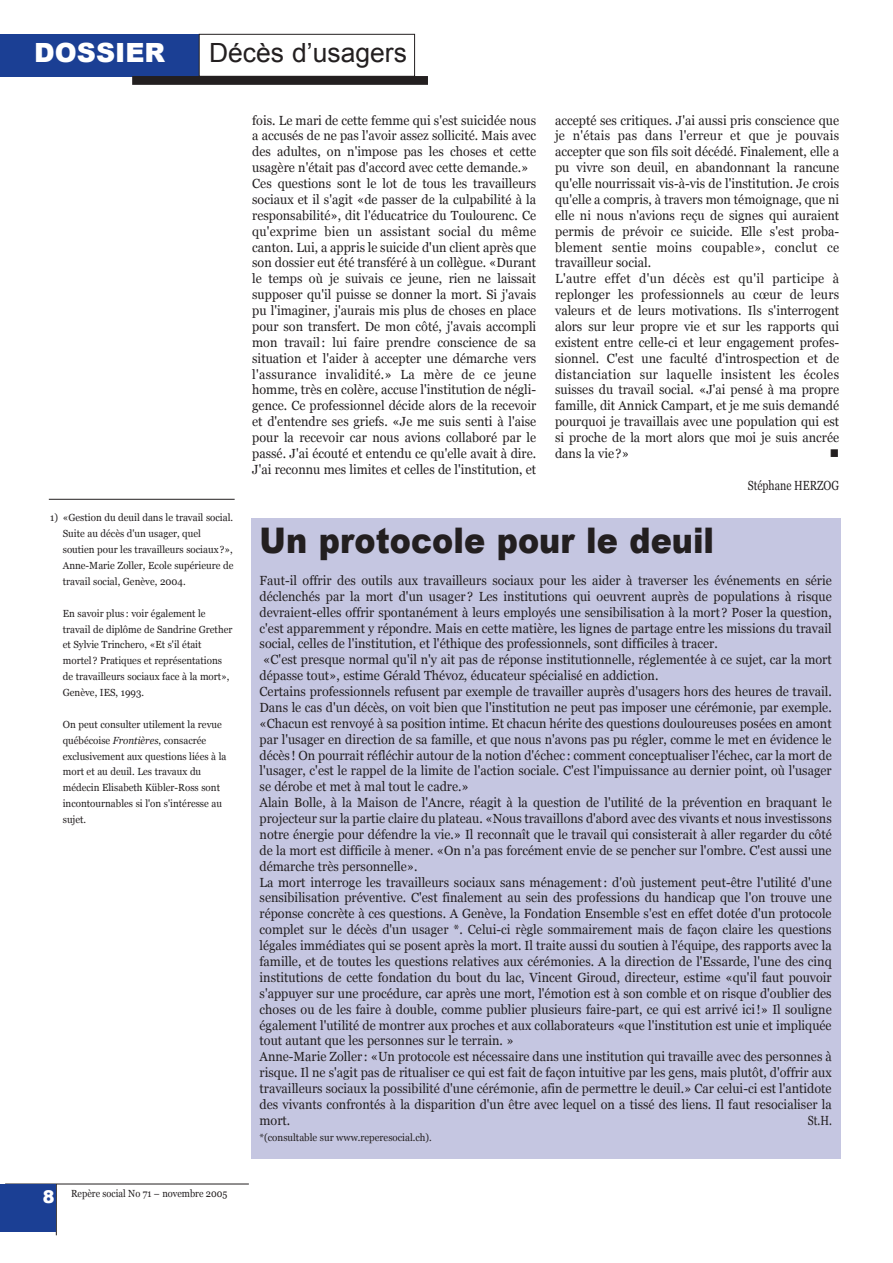
<style>
.page{position:relative;width:893px;height:1263px;background:#fff}
.page>*{position:absolute;margin:0;border:0;box-sizing:border-box;transform-origin:0 0}
.t1{font:900 35.25px "Arial";color:#231f20;scale:.9 1}
.t2{font:26.4px "Arial";color:#231f20}
.t3{font:900 26.4px "Arial";color:#fff}
.t4{font:13.2px/15.9px "Georgia";color:#231f20;scale:.95 1}
.t5{font:13.2px "Georgia";color:#231f20;scale:.8 1}
.t6{font:10.35px/15.9px "Georgia";color:#231f20;scale:.95 1}
.t7{font:10.35px "Georgia";color:#231f20;scale:.9 1}
.s1{font-style:italic}
.s2{font-family:"Arial";font-weight:900;font-size:17.7px;color:#fff}
</style>
<div class="page">
<hr style="left:5px;top:1184px;width:244px;height:1px;background:#231f20">
<hr style="left:56px;top:1184px;width:1px;height:51px;background:#231f20">
<div style="left:0;top:1184px;width:56px;height:48px;background:#1b3f94"></div>
<div style="left:1px;top:34px;width:198px;height:42px;background:#1b3f94"></div>
<div style="left:132px;top:76px;width:296px;height:9px;background:#231f20"></div>
<div style="left:199px;top:34px;width:216px;height:43px;border:1px solid #231f20"></div>
<div style="left:251px;top:518px;width:590px;height:641px;background:#c5c6e1"></div>
<hr style="left:49px;top:499px;width:186px;height:1px;background:#231f20">
<h2 class="t3" style="left:34px;top:33px;width:132px">DOSSIER</h2>
<h2 class="t2" style="left:209px;top:38px;width:199px">Décès d’usagers</h2>
<p class="t6" style="left:63px;top:510px;width:181px;text-indent:-13px">1) «Gestion du deuil dans le travail social.<br>Suite au décès d'un usager, quel soutien pour les travailleurs sociaux ?», Anne-Marie Zoller, Ecole supérieure de travail social, Genève, 2004.</p>
<p class="t6" style="left:63px;top:605px;width:180px">En savoir plus : voir également le travail de diplôme de Sandrine Grether et Sylvie Trinchero, «Et s'il était mortel ? Pratiques et représentations de travailleurs sociaux face à la mort», Genève, IES, 1993.</p>
<p class="t6" style="left:63px;top:716px;width:174px">On peut consulter utilement la revue québécoise <span class="s1">Frontières</span>, consacrée exclusivement aux questions liées à la mort et au deuil. Les travaux du médecin Elisabeth Kübler-Ross sont incontournables si l'on s'intéresse au sujet.</p>
<p class="t7" style="left:43px;top:1188px;width:206px"><span class="s2">8</span> Repère social No 71 – novembre 2005</p>
<p class="t4" style="left:252px;top:112px;width:300px">fois. Le mari de cette femme qui s'est suicidée nous a accusés de ne pas l'avoir assez sollicité. Mais avec des adultes, on n'impose pas les choses et cette usagère n'était pas d'accord avec cette demande.» Ces questions sont le lot de tous les travailleurs sociaux et il s'agit «de passer de la culpabilité à la responsabilité», dit l'éducatrice du Toulourenc. Ce qu'exprime bien un assistant social du même canton. Lui, a appris le suicide d'un client après que son dossier eut été transféré à un collègue. «Durant le temps où je suivais ce jeune, rien ne laissait supposer qu'il puisse se donner la mort. Si j'avais pu l'imaginer, j'aurais mis plus de choses en place pour son transfert. De mon côté, j'avais accompli mon travail : lui faire prendre conscience de sa situation et l'aider à accepter une démarche vers l'assurance invalidité.» La mère de ce jeune homme, très en colère, accuse l'institution de négli&shy;gence. Ce professionnel décide alors de la recevoir et d'entendre ses griefs. «Je me suis senti à l'aise pour la recevoir car nous avions collaboré par le passé. J'ai écouté et entendu ce qu'elle avait à dire.<br>J'ai reconnu mes limites et celles de l'institution, et</p>
<p class="t4" style="left:555px;top:112px;width:301px">accepté ses critiques. J'ai aussi pris conscience que je n'étais pas dans l'erreur et que je pouvais accepter que son fils soit décédé. Finalement, elle a pu vivre son deuil, en abandonnant la rancune qu'elle nourrissait vis-à-vis de l'institution. Je crois qu'elle a compris, à travers mon témoignage, que ni elle ni nous n'avions reçu de signes qui auraient permis de prévoir ce suicide. Elle s'est proba&shy;blement sentie moins coupable», conclut ce travailleur social.<br>L'autre effet d'un décès est qu'il participe à replonger les professionnels au cœur de leurs valeurs et de leurs motivations. Ils s'interrogent alors sur leur propre vie et sur les rapports qui existent entre celle-ci et leur engagement profes&shy;sionnel. C'est une faculté d'introspection et de distanciation sur laquelle insistent les écoles suisses du travail social. «J'ai pensé à ma propre famille, dit Annick Campart, et je me suis demandé pourquoi je travaillais avec une population qui est si proche de la mort alors que moi je suis ancrée dans la vie ?»</p>
<p class="t5" style="left:748px;top:478px;width:116px">Stéphane HERZOG</p>
<h1 class="t1" style="left:260px;top:514px;width:507px">Un protocole pour le deuil</h1>
<p class="t4" style="left:260px;top:572px;width:604px">Faut-il offrir des outils aux travailleurs sociaux pour les aider à traverser les événements en série déclenchés par la mort d'un usager ? Les institutions qui oeuvrent auprès de populations à risque devraient-elles offrir spontanément à leurs employés une sensibilisation à la mort ? Poser la question, c'est apparemment y répondre. Mais en cette matière, les lignes de partage entre les missions du travail social, celles de l'institution, et l'éthique des professionnels, sont difficiles à tracer.<br>«C'est presque normal qu'il n'y ait pas de réponse institutionnelle, réglementée à ce sujet, car la mort dépasse tout», estime Gérald Thévoz, éducateur spécialisé en addiction.<br>Certains professionnels refusent par exemple de travailler auprès d'usagers hors des heures de travail.<br>Dans le cas d'un décès, on voit bien que l'institution ne peut pas imposer une cérémonie, par exemple. «Chacun est renvoyé à sa position intime. Et chacun hérite des questions douloureuses posées en amont par l'usager en direction de sa famille, et que nous n'avons pas pu régler, comme le met en évidence le décès ! On pourrait réfléchir autour de la notion d'échec : comment conceptualiser l'échec, car la mort de l'usager, c'est le rappel de la limite de l'action sociale. C'est l'impuissance au dernier point, où l'usager se dérobe et met à mal tout le cadre.»<br>Alain Bolle, à la Maison de l'Ancre, réagit à la question de l'utilité de la prévention en braquant le projecteur sur la partie claire du plateau. «Nous travaillons d'abord avec des vivants et nous investissons notre énergie pour défendre la vie.» Il reconnaît que le travail qui consisterait à aller regarder du côté de la mort est difficile à mener. «On n'a pas forcément envie de se pencher sur l'ombre. C'est aussi une démarche très personnelle».<br>La mort interroge les travailleurs sociaux sans ménagement : d'où justement peut-être l'utilité d'une sensibilisation préventive. C'est finalement au sein des professions du handicap que l'on trouve une réponse concrète à ces questions. A Genève, la Fondation Ensemble s'est en effet dotée d'un protocole complet sur le décès d'un usager *. Celui-ci règle sommairement mais de façon claire les questions légales immédiates qui se posent après la mort. Il traite aussi du soutien à l'équipe, des rapports avec la famille, et de toutes les questions relatives aux cérémonies. A la direction de l'Essarde, l'une des cinq institutions de cette fondation du bout du lac, Vincent Giroud, directeur, estime «qu'il faut pouvoir s'appuyer sur une procédure, car après une mort, l'émotion est à son comble et on risque d'oublier des choses ou de les faire à double, comme publier plusieurs faire-part, ce qui est arrivé ici !» Il souligne également l'utilité de montrer aux proches et aux collaborateurs «que l'institution est unie et impliquée tout autant que les personnes sur le terrain. »<br>Anne-Marie Zoller : «Un protocole est nécessaire dans une institution qui travaille avec des personnes à risque. Il ne s'agit pas de ritualiser ce qui est fait de façon intuitive par les gens, mais plutôt, d'offrir aux travailleurs sociaux la possibilité d'une cérémonie, afin de permettre le deuil.» Car celui-ci est l'antidote des vivants confrontés à la disparition d'un être avec lequel on a tissé des liens. Il faut resocialiser la mort.</p>
<p class="t5" style="left:808px;top:1113px;width:31px">St.H.</p>
<p class="t6" style="left:260px;top:1129px;width:183px">*(consultable sur www.reperesocial.ch).</p>
</div>
